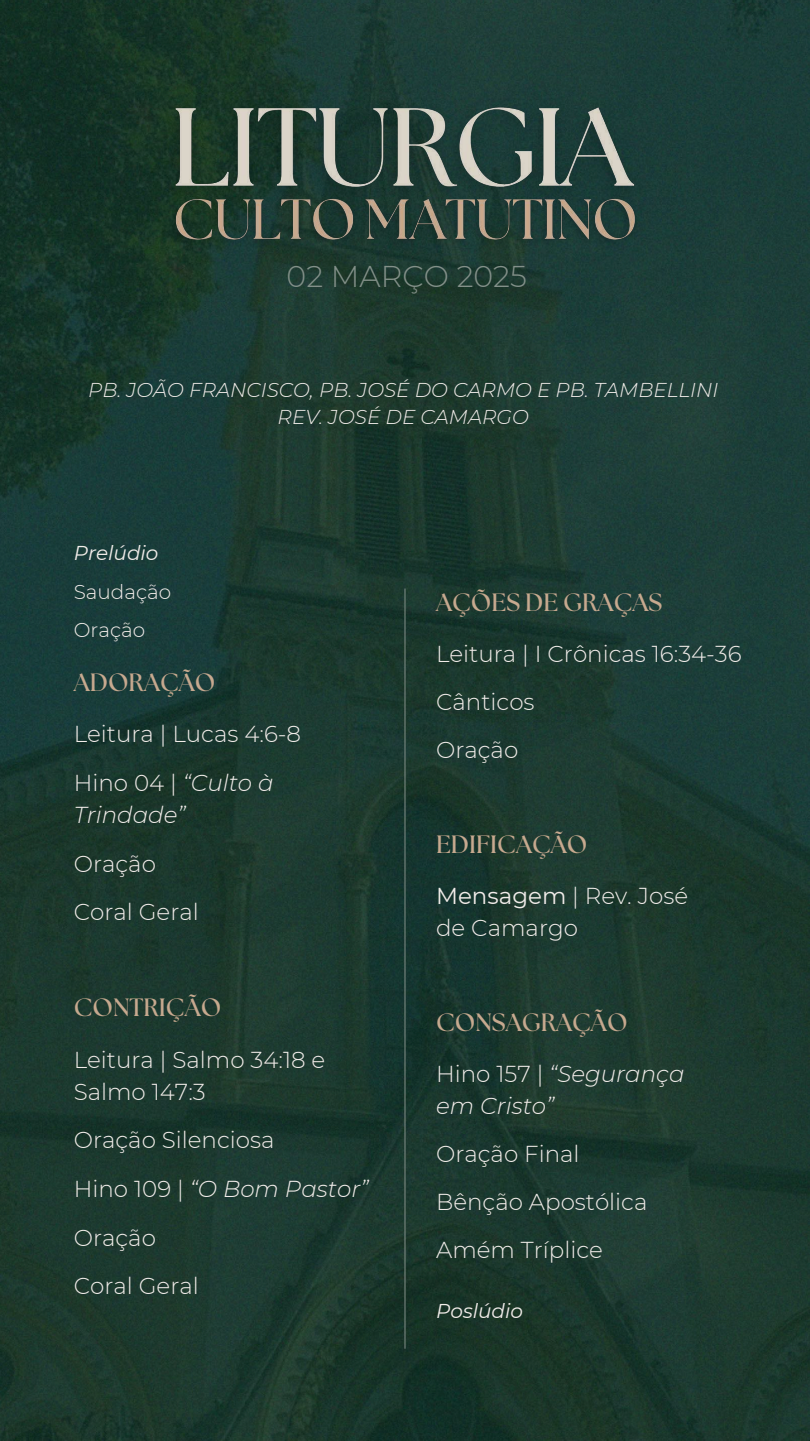
<style>
.page{position:relative;width:810px;height:1441px;background:#fff}
.page>*{position:absolute;margin:0;border:0;box-sizing:border-box;transform-origin:0 0}
.t1{font:300 30px "Montserrat";color:#839089}
.t2{font:700 25px "The Seasons";color:#c7a98f}
.t3{font:300 23px/48.7px "Montserrat";color:#f1ece9}
.t4{font:italic 300 23px/31.5px "Montserrat";color:#f1ece9}
.t5{font:italic 300 20px/27px "Montserrat";color:#f1ece9;text-align:center}
.t6{font:italic 20px "Montserrat";color:#f1ece9}
.t7{font:300 20px/38.7px "Montserrat";color:#f1ece9}
.s1{font-style:italic}
.s2{font-weight:400}
.s3{font-style:normal}
</style>
<div class="page">
<img style="left:0;top:0;width:810px;height:1440px">
<hr style="left:405px;top:588px;width:1px;height:760px;background:#839089">
<img style="left:152px;top:90px;width:503px;height:124px">
<img style="left:163px;top:191px;width:482px;height:62px">
<h1 class="t1" style="left:287px;top:258px;width:242px">02 MARÇO 2025</h1>
<p class="t5" style="left:88px;top:376px;width:632px">PB. JOÃO FRANCISCO, PB. JOSÉ DO CARMO E PB. TAMBELLINI<br>REV. JOSÉ DE CAMARGO</p>
<p class="t6" style="left:74px;top:540px;width:86px">Prelúdio</p>
<p class="t7" style="left:74px;top:572px;width:99px">Saudação<br>Oração</p>
<p class="t2" style="left:74px;top:670px;width:143px">ADORAÇÃO</p>
<p class="t3" style="left:74px;top:709px;width:229px">Leitura | Lucas 4:6-8<br>Hino 04 | <span class="s1">“Culto à</span></p>
<p class="t4" style="left:74px;top:798px;width:113px">Trindade”</p>
<p class="t3" style="left:74px;top:838px;width:127px">Oração<br>Coral Geral</p>
<p class="t2" style="left:74px;top:996px;width:149px">CONTRIÇÃO</p>
<p class="t3" style="left:74px;top:1043px;width:253px;line-height:32px">Leitura | Salmo 34:18 e<br>Salmo 147:3</p>
<p class="t3" style="left:74px;top:1115px;width:296px">Oração Silenciosa<br>Hino 109 | <span class="s1">“O Bom Pastor”<br></span>Oração<br>Coral Geral</p>
<p class="t2" style="left:436px;top:590px;width:228px">AÇÕES DE GRAÇAS</p>
<p class="t3" style="left:436px;top:629px;width:307px;line-height:48px">Leitura | I Crônicas 16:34-36<br>Cânticos<br>Oração</p>
<p class="t2" style="left:436px;top:833px;width:153px">EDIFICAÇÃO</p>
<p class="t3" style="left:436px;top:880px;width:253px;line-height:31.5px"><span class="s2">Mensagem</span> | Rev. José de Camargo</p>
<p class="t2" style="left:436px;top:1010px;width:193px">CONSAGRAÇÃO</p>
<p class="t4" style="left:436px;top:1057px;width:250px"><span class="s3">Hino 157 |</span> “Segurança em Cristo”</p>
<p class="t3" style="left:436px;top:1129px;width:213px;line-height:48px">Oração Final<br>Bênção Apostólica<br>Amém Tríplice</p>
<p class="t6" style="left:436px;top:1298px;width:88px">Poslúdio</p>
</div>
